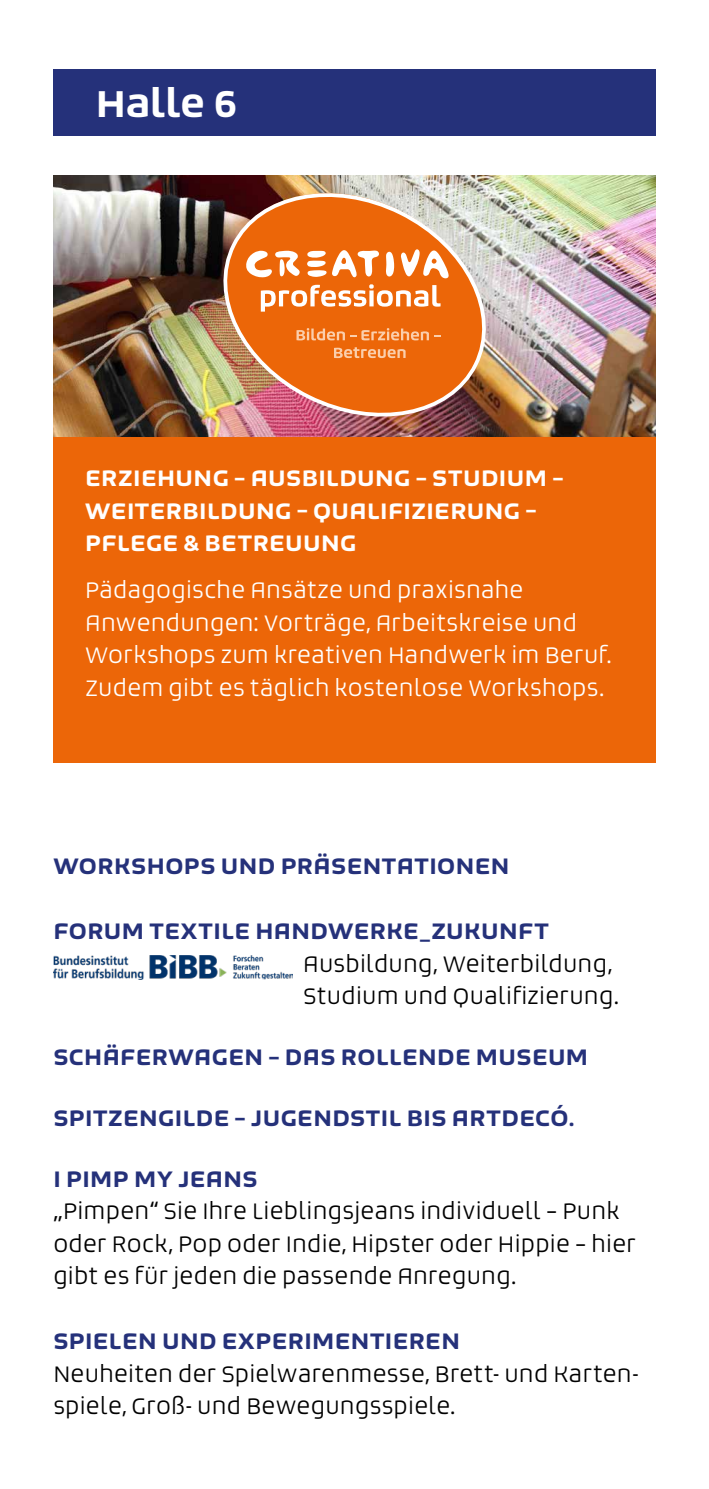
<style>
.page{position:relative;width:709px;height:1489px;background:#fff}
.page>*{position:absolute;margin:0;border:0;box-sizing:border-box;transform-origin:0 0}
.t1{font:700 37.5px "Bruum FY";color:#fff}
.t2{font:300 22.5px/32.5px "Bruum FY";letter-spacing:.01em;color:#000}
.t3{font:700 22.5px "Bruum FY";letter-spacing:.02em;color:#25317a}
.t4{font:300 22.5px/32.5px "Bruum FY";letter-spacing:.015em;color:#fff}
.t5{font:700 22.5px/32.5px "Bruum FY";letter-spacing:.02em;color:#fff}
</style>
<div class="page">
<div style="left:53px;top:69px;width:603px;height:67px;background:#25317a"></div>
<img style="left:53px;top:175px;width:603px;height:262px">
<div style="left:53px;top:437px;width:603px;height:326px;background:#ec6608"></div>
<img style="left:208px;top:180px;width:293px;height:250px">
<img style="left:54px;top:955px;width:238px;height:24px">
<h1 class="t1" style="left:96px;top:79px;width:143px">Halle 6</h1>
<p class="t5" style="left:85px;top:461px;width:480px">ERZIEHUNG – AUSBILDUNG – STUDIUM –<br>WEITERBILDUNG – QUALIFIZIERUNG –<br>PFLEGE &amp; BETREUUNG</p>
<p class="t4" style="left:85px;top:573px;width:528px">Pädagogische Ansätze und praxisnahe Anwendungen: Vorträge, Arbeitskreise und Workshops zum kreativen Handwerk im Beruf.<br>Zudem gibt es täglich kostenlose Workshops.</p>
<p class="t3" style="left:53px;top:851px;width:457px">WORKSHOPS UND PRÄSENTATIONEN</p>
<p class="t3" style="left:53px;top:916px;width:497px">FORUM TEXTILE HANDWERKE_ZUKUNFT</p>
<p class="t2" style="left:303px;top:946px;width:317px">Ausbildung, Weiterbildung,<br>Studium und Qualifizierung.</p>
<p class="t3" style="left:53px;top:1042px;width:536px">SCHÄFERWAGEN – DAS ROLLENDE MUSEUM</p>
<p class="t3" style="left:53px;top:1103px;width:522px">SPITZENGILDE – JUGENDSTIL BIS ARTDECÓ.</p>
<p class="t3" style="left:53px;top:1163px;width:206px">I PIMP MY JEANS</p>
<p class="t2" style="left:53px;top:1194px;width:584px">„Pimpen“ Sie Ihre Lieblingsjeans individuell – Punk oder Rock, Pop oder Indie, Hipster oder Hippie – hier gibt es für jeden die passende Anregung.</p>
<p class="t3" style="left:53px;top:1326px;width:408px">SPIELEN UND EXPERIMENTIEREN</p>
<p class="t2" style="left:53px;top:1356px;width:587px">Neuheiten der Spielwarenmesse, Brett- und Karten&shy;spiele, Groß- und Bewegungsspiele.</p>
</div>
